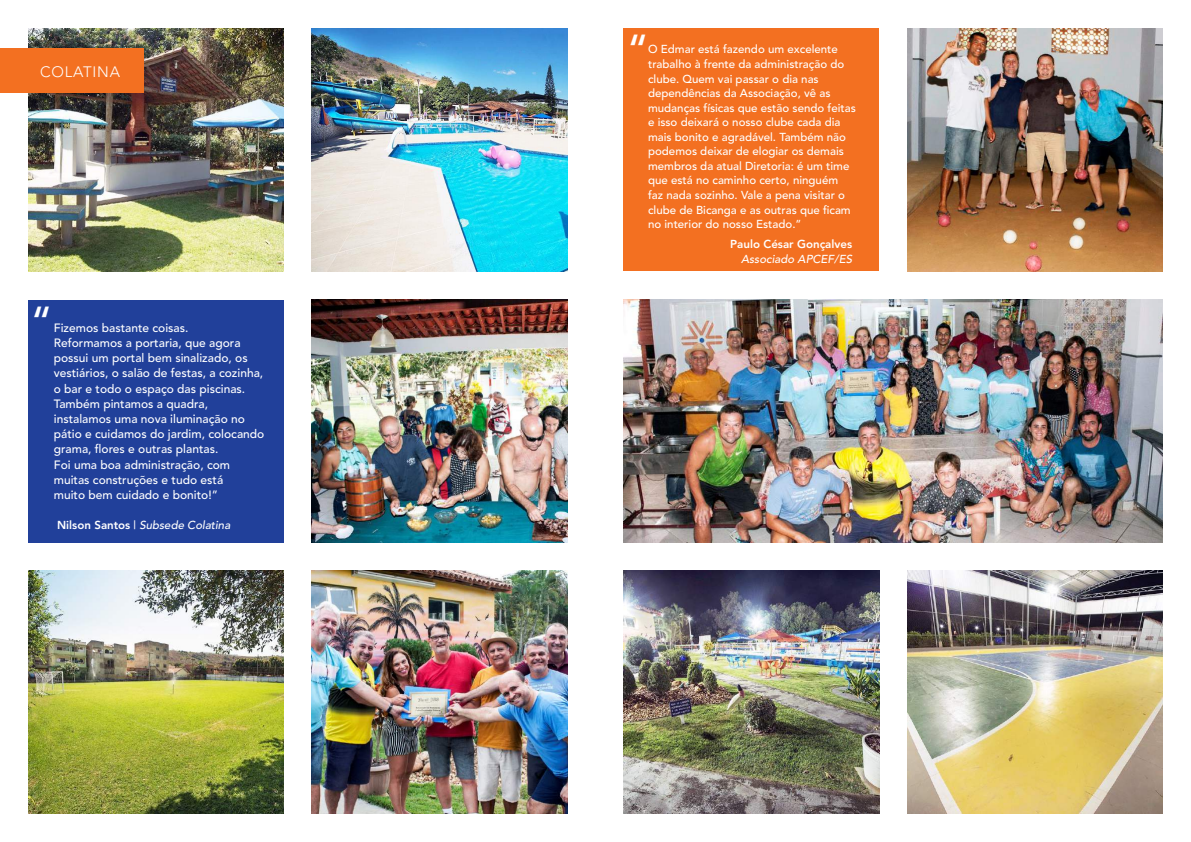
<style>
.page{position:relative;width:1191px;height:842px;background:#fff}
.page>*{position:absolute;margin:0;border:0;box-sizing:border-box;transform-origin:0 0}
.t1{font:500 43px "Avenir LT";color:#fff}
.t2{font:300 15px "Avenir LT";letter-spacing:.05em;color:#fff}
.t3{font:500 12px/15.2px "Avenir LT";color:#fff}
.t4{font:500 11.5px/14.6px "Avenir LT";color:#fff}
.t5{font:italic 500 11.5px "Avenir LT";color:#fff}
.t6{font:800 11.5px "Avenir LT";color:#fff}
.s1{font-weight:800;font-style:normal}
.s2{font-style:normal}
</style>
<div class="page">
<div style="left:624px;top:28px;width:255px;height:243px;background:#f37021"></div>
<img style="left:907px;top:28px;width:255px;height:243px">
<img style="left:624px;top:300px;width:538px;height:242px">
<img style="left:312px;top:300px;width:255px;height:242px">
<img style="left:312px;top:571px;width:255px;height:243px">
<img style="left:312px;top:28px;width:255px;height:243px">
<img style="left:28px;top:28px;width:255px;height:243px">
<div style="left:28px;top:300px;width:255px;height:242px;background:#21409a"></div>
<img style="left:624px;top:571px;width:255px;height:243px">
<img style="left:907px;top:571px;width:255px;height:243px">
<img style="left:28px;top:571px;width:255px;height:243px">
<div style="left:0;top:48px;width:144px;height:45px;background:#f37021"></div>
<h2 class="t2" style="left:40px;top:65px;width:81px">COLATINA</h2>
<h1 class="t1" style="left:31px;top:305px;width:24px">“</h1>
<p class="t3" style="left:54px;top:321px;width:212px">Fizemos bastante coisas.<br>Reformamos a portaria, que agora possui um portal bem sinalizado, os vestiários, o salão de festas, a cozinha, o bar e todo o espaço das piscinas.<br>Também pintamos a quadra, instalamos uma nova iluminação no pátio e cuidamos do jardim, colocando grama, flores e outras plantas.<br>Foi uma boa administração, com muitas construções e tudo está<br>muito bem cuidado e bonito!”</p>
<p class="t5" style="left:57px;top:521px;width:175px"><span class="s1">Nilson Santos</span> <span class="s2">|</span> Subsede Colatina</p>
<h1 class="t1" style="left:627px;top:32px;width:24px">“</h1>
<p class="t4" style="left:648px;top:43px;width:209px">O Edmar está fazendo um excelente trabalho à frente da administração do clube. Quem vai passar o dia nas dependências da Associação, vê as mudanças físicas que estão sendo feitas e isso deixará o nosso clube cada dia mais bonito e agradável. Também não podemos deixar de elogiar os demais membros da atual Diretoria: é um time que está no caminho certo, ninguém faz nada sozinho. Vale a pena visitar o clube de Bicanga e as outras que ficam no interior do nosso Estado.”</p>
<p class="t6" style="left:730px;top:239px;width:123px">Paulo César Gonçalves</p>
<p class="t5" style="left:741px;top:254px;width:112px">Associado APCEF/ES</p>
</div>
